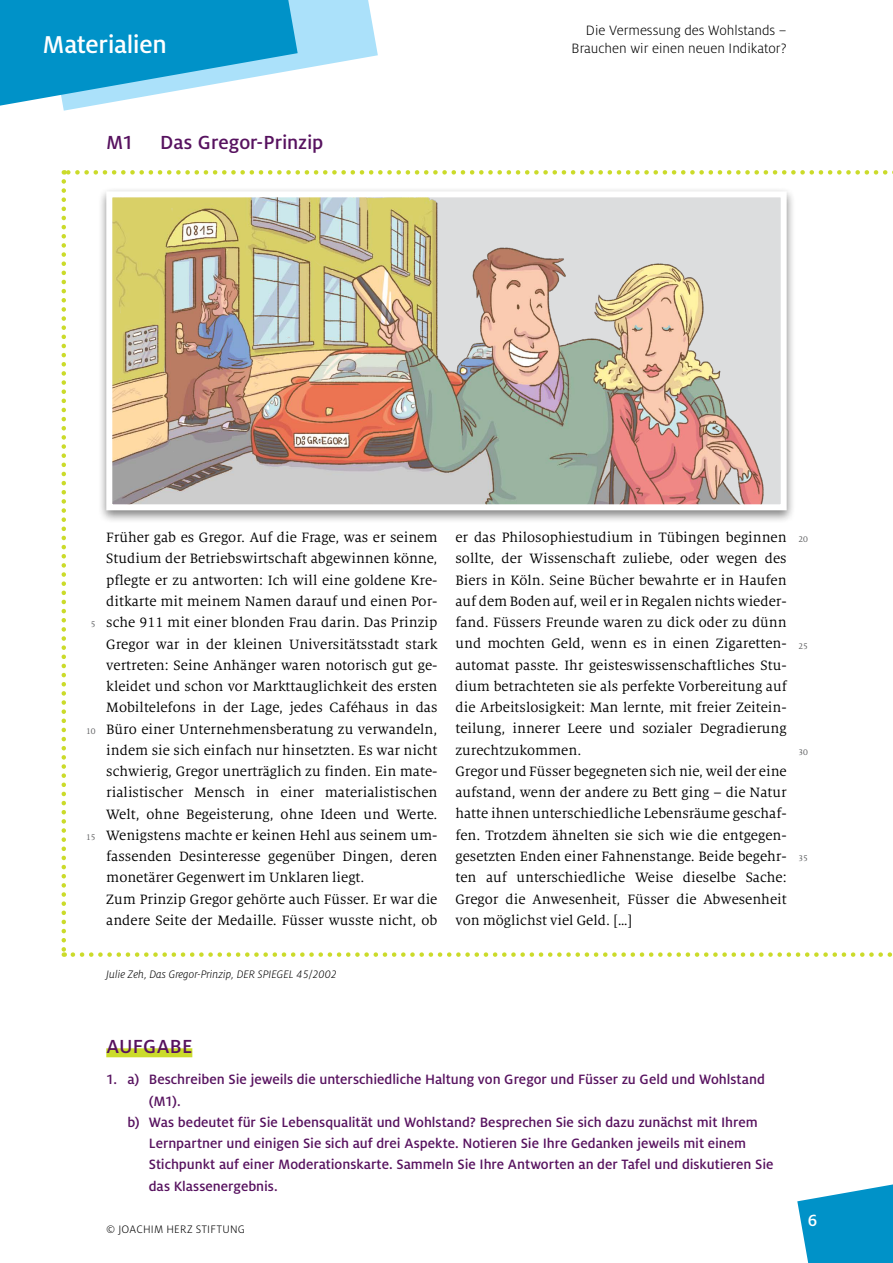
<style>
.page{position:relative;width:893px;height:1263px;background:#fff}
.page>*{position:absolute;margin:0;border:0;box-sizing:border-box;transform-origin:0 0}
.t1{font:500 27px "Milo OT";letter-spacing:-.015em;color:#fff}
.t2{font:500 21px "Milo OT";color:#57125f}
.t3{font:500 18px "Milo OT";color:#fff}
.t4{font:15px/21.3px "Milo Serif OT";color:#000}
.t5{font:500 15px "Milo OT";color:#57125f}
.t6{font:300 15px/18px "Milo Pro";color:#000;text-align:right}
.t7{font:italic 300 12px "Milo Pro";color:#000}
.t8{font:300 12px "Milo Pro";letter-spacing:.025em;color:#000}
.t9{font:9px "Milo Serif OT";color:#58595b}
</style>
<div class="page">
<svg style="left:797px;top:1184px;width:96px;height:79px"></svg>
<svg style="left:0;top:0;width:378px;height:111px"></svg>
<div style="left:97px;top:187px;width:699px;height:337px;background:#000;opacity:.5"></div>
<img style="left:113px;top:198px;width:667px;height:305px">
<div style="left:106px;top:191px;width:681px;height:319px;border:6px solid #fff"></div>
<div style="left:106px;top:1048px;width:86px;height:9px;background:#cbdb2a"></div>
<svg style="left:64px;top:170px;width:829px;height:5px"></svg>
<svg style="left:62px;top:181px;width:4px;height:776px"></svg>
<svg style="left:73px;top:952px;width:820px;height:5px"></svg>
<h1 class="t1" style="left:43px;top:30px;width:126px">Materialien</h1>
<h2 class="t2" style="left:106px;top:131px;width:29px">M1</h2>
<h2 class="t2" style="left:160px;top:131px;width:165px">Das Gregor-Prinzip</h2>
<p class="t6" style="left:572px;top:22px;width:217px">Die Vermessung des Wohlstands –<br>Brauchen wir einen neuen Indikator?</p>
<p class="t9" style="left:91px;top:620px;width:6px">5</p>
<p class="t9" style="left:86px;top:726px;width:11px">10</p>
<p class="t9" style="left:86px;top:832px;width:11px">15</p>
<p class="t4" style="left:106px;top:527px;width:333px">Früher gab es Gregor. Auf die Frage, was er seinem Studium der Betriebswirtschaft abgewinnen könne, pflegte er zu antworten: Ich will eine goldene Kre&shy;ditkarte mit meinem Namen darauf und einen Por&shy;sche 911 mit einer blonden Frau darin. Das Prinzip Gregor war in der kleinen Universitätsstadt stark vertreten: Seine Anhänger waren notorisch gut ge&shy;kleidet und schon vor Markttauglichkeit des ersten Mobiltelefons in der Lage, jedes Caféhaus in das Büro einer Unternehmensberatung zu verwandeln, indem sie sich einfach nur hinsetzten. Es war nicht schwierig, Gregor unerträglich zu finden. Ein mate&shy;rialistischer Mensch in einer materialistischen Welt, ohne Begeisterung, ohne Ideen und Werte.<br>Wenigstens machte er keinen Hehl aus seinem um&shy;fassenden Desinteresse gegenüber Dingen, deren monetärer Gegenwert im Unklaren liegt.<br>Zum Prinzip Gregor gehörte auch Füsser. Er war die andere Seite der Medaille. Füsser wusste nicht, ob</p>
<p class="t4" style="left:455px;top:527px;width:333px">er das Philosophiestudium in Tübingen beginnen sollte, der Wissenschaft zuliebe, oder wegen des Biers in Köln. Seine Bücher bewahrte er in Haufen auf dem Boden auf, weil er in Regalen nichts wieder&shy;fand. Füssers Freunde waren zu dick oder zu dünn und mochten Geld, wenn es in einen Zigaretten&shy;automat passte. Ihr geisteswissenschaftliches Stu&shy;dium betrachteten sie als perfekte Vorbereitung auf die Arbeitslosigkeit: Man lernte, mit freier Zeitein&shy;teilung, innerer Leere und sozialer Degradierung zurechtzukommen.<br>Gregor und Füsser begegneten sich nie, weil der eine aufstand, wenn der andere zu Bett ging – die Natur hatte ihnen unterschiedliche Lebensräume geschaf&shy;fen. Trotzdem ähnelten sie sich wie die entgegen&shy;gesetzten Enden einer Fahnenstange. Beide begehr&shy;ten auf unterschiedliche Weise dieselbe Sache:<br>Gregor die Anwesenheit, Füsser die Abwesenheit von möglichst viel Geld. […]</p>
<p class="t9" style="left:798px;top:535px;width:11px">20</p>
<p class="t9" style="left:798px;top:641px;width:11px">25</p>
<p class="t9" style="left:798px;top:747px;width:11px">30</p>
<p class="t9" style="left:798px;top:854px;width:11px">35</p>
<p class="t7" style="left:106px;top:968px;width:232px">Julie Zeh, Das Gregor-Prinzip, DER SPIEGEL 45/2002</p>
<h2 class="t2" style="left:106px;top:1034px;width:88px">AUFGABE</h2>
<p class="t5" style="left:106px;top:1071px;width:660px">1. a) Beschreiben Sie jeweils die unterschiedliche Haltung von Gregor und Füsser zu Geld und Wohlstand</p>
<p class="t5" style="left:149px;top:1093px;width:33px">(M1).</p>
<p class="t5" style="left:128px;top:1114px;width:632px">b) Was bedeutet für Sie Lebensqualität und Wohlstand? Besprechen Sie sich dazu zunächst mit Ihrem</p>
<p class="t5" style="left:149px;top:1135px;width:599px">Lernpartner und einigen Sie sich auf drei Aspekte. Notieren Sie Ihre Gedanken jeweils mit einem</p>
<p class="t5" style="left:149px;top:1156px;width:626px">Stichpunkt auf einer Moderationskarte. Sammeln Sie Ihre Antworten an der Tafel und diskutieren Sie</p>
<p class="t5" style="left:149px;top:1178px;width:130px">das Klassenergebnis.</p>
<p class="t8" style="left:106px;top:1223px;width:140px">© JOACHIM HERZ STIFTUNG</p>
<p class="t3" style="left:808px;top:1211px;width:11px">6</p>
</div>
